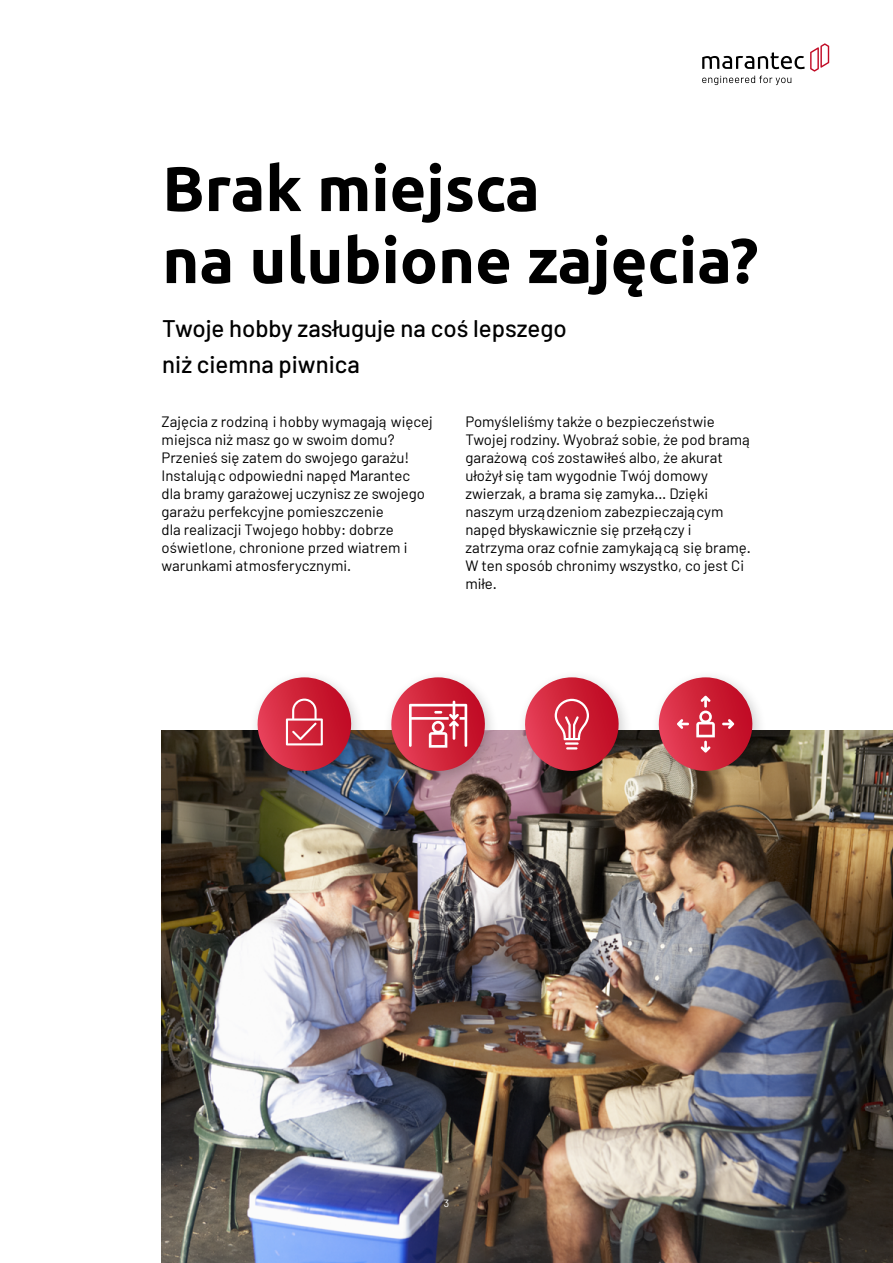
<style>
.page{position:relative;width:893px;height:1263px;background:#fff}
.page>*{position:absolute;margin:0;border:0;box-sizing:border-box;transform-origin:0 0}
.t1{font:700 63px/72px "Ubuntu";color:#000}
.t2{font:500 24px/36px "Barlow";color:#000}
.t3{font:15px/18px "Barlow";color:#000}
.t4{font:10.5px "Barlow";color:#fff}
</style>
<div class="page">
<img style="left:162px;top:730px;width:731px;height:533px">
<div style="left:248px;top:669px;width:118px;height:117px;background:#000;opacity:.2"></div>
<div style="left:382px;top:669px;width:118px;height:117px;background:#000;opacity:.2"></div>
<div style="left:516px;top:669px;width:118px;height:117px;background:#000;opacity:.2"></div>
<div style="left:650px;top:669px;width:117px;height:117px;background:#000;opacity:.2"></div>
<svg style="left:386px;top:677px;width:104px;height:99px"></svg>
<svg style="left:654px;top:677px;width:103px;height:99px;background:#c95964"></svg>
<svg style="left:520px;top:677px;width:104px;height:99px"></svg>
<svg style="left:252px;top:677px;width:104px;height:99px;background:#bb5162"></svg>
<svg style="left:702px;top:43px;width:127px;height:42px"></svg>
<h1 class="t1" style="left:162px;top:152px;width:598px">Brak miejsca<br>na ulubione zajęcia?</h1>
<h2 class="t2" style="left:162px;top:310px;width:406px">Twoje hobby zasługuje na coś lepszego niż ciemna piwnica</h2>
<p class="t3" style="left:162px;top:412px;width:273px">Zajęcia z rodziną i hobby wymagają więcej miejsca niż masz go w swoim domu?<br>Przenieś się zatem do swojego garażu!<br>Instalując odpowiedni napęd Marantec dla bramy garażowej uczynisz ze swojego garażu perfekcyjne pomieszczenie<br>dla realizacji Twojego hobby: dobrze oświetlone, chronione przed wiatrem i warunkami atmosferycznymi.</p>
<p class="t3" style="left:465px;top:412px;width:287px">Pomyśleliśmy także o bezpieczeństwie Twojej rodziny. Wyobraź sobie, że pod bramą garażową coś zostawiłeś albo, że akurat ułożył się tam wygodnie Twój domowy zwierzak, a brama się zamyka… Dzięki naszym urządzeniom zabezpieczającym napęd błyskawicznie się przełączy i zatrzyma oraz cofnie zamykającą się bramę.<br>W ten sposób chronimy wszystko, co jest Ci miłe.</p>
<p class="t4" style="left:444px;top:1196px;width:7px">3</p>
</div>
